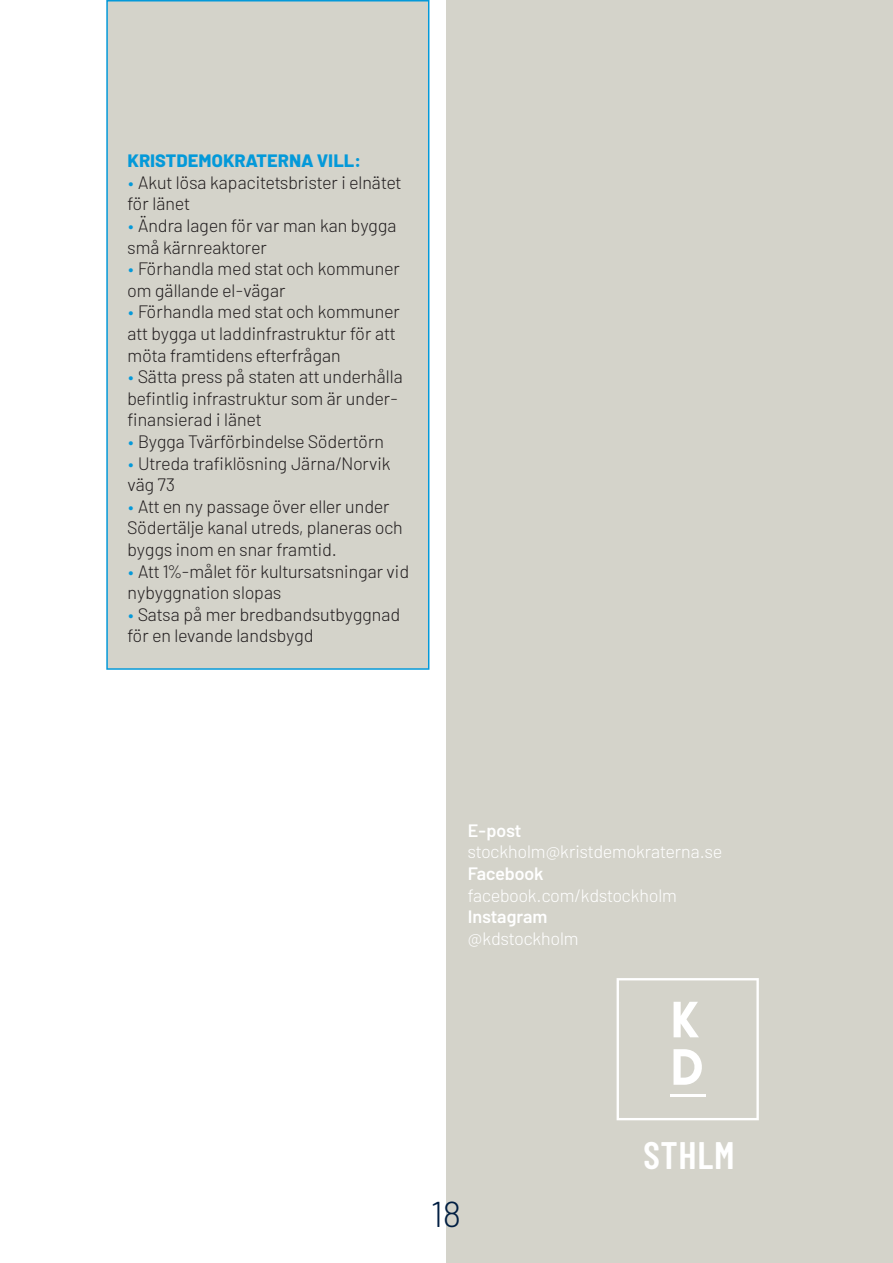
<style>
.page{position:relative;width:893px;height:1263px;background:#fff}
.page>*{position:absolute;margin:0;border:0;box-sizing:border-box;transform-origin:0 0}
.t1{font:600 38.25px "Barlow Condensed";letter-spacing:.02em;color:#fff}
.t2{font:300 36px "Barlow";color:#001e42}
.t3{font:300 18px/21.6px "Barlow";color:#231f20}
.t4{font:300 18px/21.6px "Barlow";color:#fff}
.t5{font:800 18px "Barlow";letter-spacing:.01em;color:#0499d9}
.s1{color:#0499d9}
.s2{font-weight:600}
</style>
<div class="page">
<div style="left:107px;top:1px;width:322px;height:668px;background:#d4d3ca"></div>
<div style="left:106px;top:0;width:323px;height:670px;border:2px solid #0499d9"></div>
<div style="left:446px;top:0;width:447px;height:1263px;background:#d4d3ca"></div>
<svg style="left:617px;top:978px;width:142px;height:142px"></svg>
<p class="t5" style="left:128px;top:147px;width:235px">KRISTDEMOKRATERNA VILL:</p>
<p class="t3" style="left:128px;top:170px;width:275px"><span class="s1">•</span> Akut lösa kapacitetsbrister i elnätet för länet</p>
<p class="t3" style="left:128px;top:213px;width:270px"><span class="s1">•</span> Ändra lagen för var man kan bygga små kärnreaktorer</p>
<p class="t3" style="left:128px;top:257px;width:274px"><span class="s1">•</span> Förhandla med stat och kommuner om gällande el-vägar</p>
<p class="t3" style="left:128px;top:300px;width:274px"><span class="s1">•</span> Förhandla med stat och kommuner</p>
<p class="t3" style="left:128px;top:321px;width:269px">att bygga ut laddinfrastruktur för att möta framtidens efterfrågan</p>
<p class="t3" style="left:128px;top:365px;width:277px"><span class="s1">•</span> Sätta press på staten att underhålla befintlig infrastruktur som är under&shy;finansierad i länet</p>
<p class="t3" style="left:128px;top:429px;width:258px"><span class="s1">•</span> Bygga Tvärförbindelse Södertörn</p>
<p class="t3" style="left:128px;top:451px;width:264px"><span class="s1">•</span> Utreda trafiklösning Järna/Norvik</p>
<p class="t3" style="left:128px;top:473px;width:49px">väg 73</p>
<p class="t3" style="left:128px;top:494px;width:277px"><span class="s1">•</span> Att en ny passage över eller under<br>Södertälje kanal utreds, planeras och byggs inom en snar framtid.</p>
<p class="t3" style="left:128px;top:559px;width:283px"><span class="s1">•</span> Att 1%-målet för kultursatsningar vid nybyggnation slopas</p>
<p class="t3" style="left:128px;top:602px;width:274px"><span class="s1">•</span> Satsa på mer bredbandsutbyggnad</p>
<p class="t3" style="left:128px;top:624px;width:188px">för en levande landsbygd</p>
<p class="t4" style="left:468px;top:818px;width:256px"><span class="s2">E-post </span>stockholm@kristdemokraterna.se</p>
<p class="t4" style="left:468px;top:861px;width:211px"><span class="s2">Facebook </span>facebook.com/kdstockholm</p>
<p class="t4" style="left:468px;top:905px;width:112px"><span class="s2">Instagram </span>@kdstockholm</p>
<p class="t2" style="left:432px;top:1188px;width:31px">18</p>
<p class="t1" style="left:643px;top:1131px;width:93px">STHLM</p>
</div>
